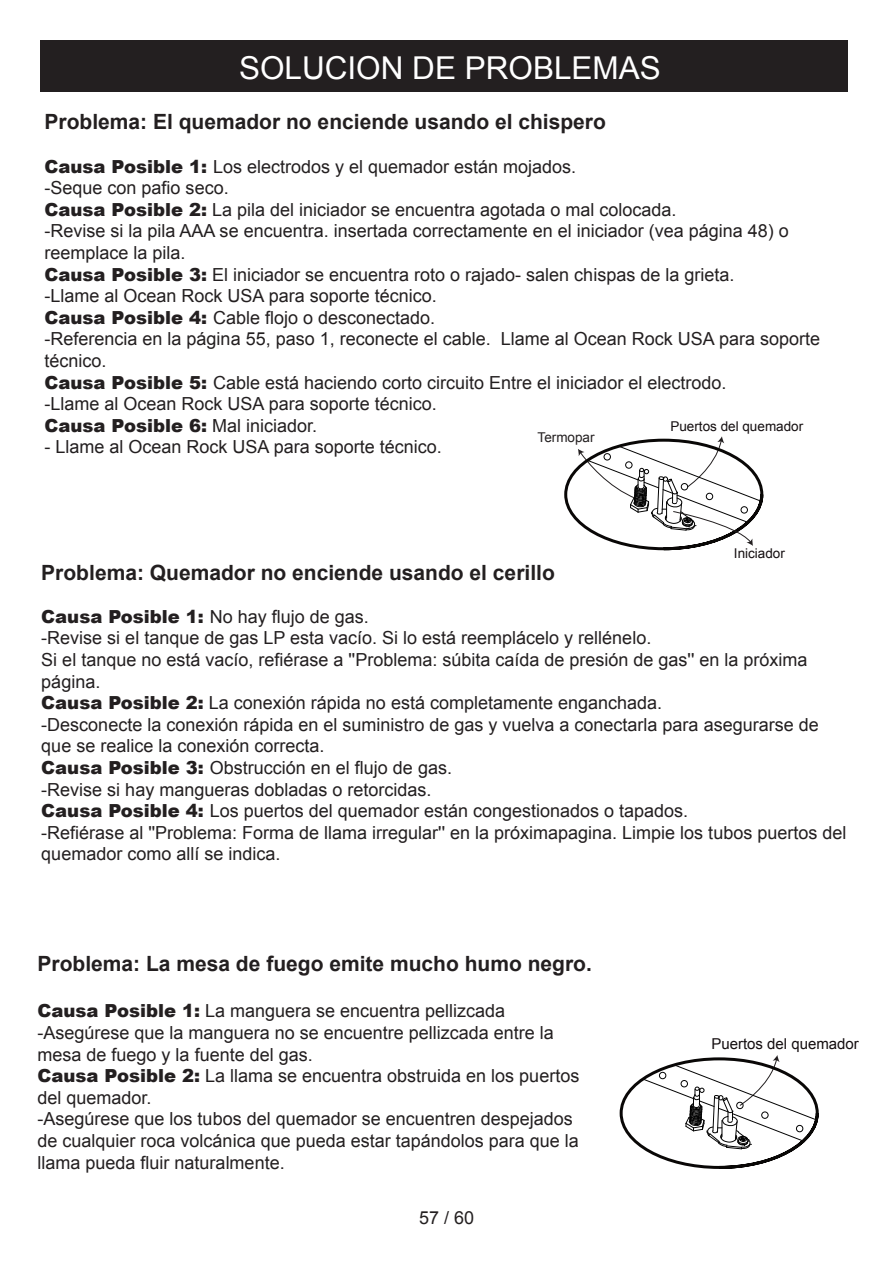
<style>
.page{position:relative;width:893px;height:1263px;background:#fff}
.page>*{position:absolute;margin:0;border:0;box-sizing:border-box;transform-origin:0 0}
.t1{font:31.5px "Arial";color:#fff}
.t2{font:700 21px "Arial";color:#231f20}
.t3{font:18px/21.6px "Arial";color:#231f20}
.t4{font:15px "Arial";color:#140e10}
.t5{font:13.5px "Arial";color:#140e10}
.t6{font:13.5px "Arial";color:#231f20}
.s1{font-weight:900}
</style>
<div class="page">
<svg style="left:619px;top:1055px;width:200px;height:114px"></svg>
<svg style="left:564px;top:436px;width:200px;height:115px"></svg>
<div style="left:40px;top:41px;width:808px;height:51px;background:#231f20"></div>
<h1 class="t1" style="left:239px;top:48px;width:423px">SOLUCION DE PROBLEMAS</h1>
<p class="t2" style="left:45px;top:108px;width:563px">Problema: El quemador no enciende usando el chispero</p>
<p class="t3" style="left:45px;top:156px;width:777px"><span class="s1">Causa Posible 1:</span> Los electrodos y el quemador están mojados.<br>-Seque con pafio seco.<br><span class="s1">Causa Posible 2:</span> La pila del iniciador se encuentra agotada o mal colocada.<br>-Revise si la pila AAA se encuentra. insertada correctamente en el iniciador (vea página 48) o reemplace la pila.<br><span class="s1">Causa Posible 3:</span> El iniciador se encuentra roto o rajado- salen chispas de la grieta.<br>-Llame al Ocean Rock USA para soporte técnico.<br><span class="s1">Causa Posible 4:</span> Cable flojo o desconectado.<br>-Referencia en la página 55, paso 1, reconecte el cable. Llame al Ocean Rock USA para soporte técnico.<br><span class="s1">Causa Posible 5:</span> Cable está haciendo corto circuito Entre el iniciador el electrodo.<br>-Llame al Ocean Rock USA para soporte técnico.<br><span class="s1">Causa Posible 6:</span> Mal iniciador.</p>
<p class="t3" style="left:45px;top:436px;width:399px">- Llame al Ocean Rock USA para soporte técnico.</p>
<p class="t5" style="left:670px;top:417px;width:134px">Puertos del quemador</p>
<p class="t6" style="left:538px;top:428px;width:59px">Termopar</p>
<p class="t5" style="left:734px;top:544px;width:53px">Iniciador</p>
<p class="t2" style="left:41px;top:558px;width:515px">Problema: Quemador no enciende usando el cerillo</p>
<p class="t3" style="left:41px;top:606px;width:807px"><span class="s1">Causa Posible 1:</span> No hay flujo de gas.<br>-Revise si el tanque de gas LP esta vacío. Si lo está reemplácelo y rellénelo.<br>Si el tanque no está vacío, refiérase a ''Problema: súbita caída de presión de gas'' en la próxima página.<br><span class="s1">Causa Posible 2:</span> La conexión rápida no está completamente enganchada.<br>-Desconecte la conexión rápida en el suministro de gas y vuelva a conectarla para asegurarse de que se realice la conexión correcta.<br><span class="s1">Causa Posible 3:</span> Obstrucción en el flujo de gas.<br>-Revise si hay mangueras dobladas o retorcidas.<br><span class="s1">Causa Posible 4:</span> Los puertos del quemador están congestionados o tapados.<br>-Refiérase al ''Problema: Forma de llama irregular'' en la próximapagina. Limpie los tubos puertos del quemador como allí se indica.</p>
<p class="t2" style="left:38px;top:949px;width:556px">Problema: La mesa de fuego emite mucho humo negro.</p>
<p class="t3" style="left:38px;top:1000px;width:543px"><span class="s1">Causa Posible 1:</span> La manguera se encuentra pellizcada -Asegúrese que la manguera no se encuentre pellizcada entre la mesa de fuego y la fuente del gas.<br><span class="s1">Causa Posible 2:</span> La llama se encuentra obstruida en los puertos del quemador.<br>-Asegúrese que los tubos del quemador se encuentren despejados de cualquier roca volcánica que pueda estar tapándolos para que la llama pueda fluir naturalmente.</p>
<p class="t3" style="left:419px;top:1206px;width:57px">57 / 60</p>
<p class="t4" style="left:711px;top:1034px;width:149px">Puertos del quemador</p>
</div>
